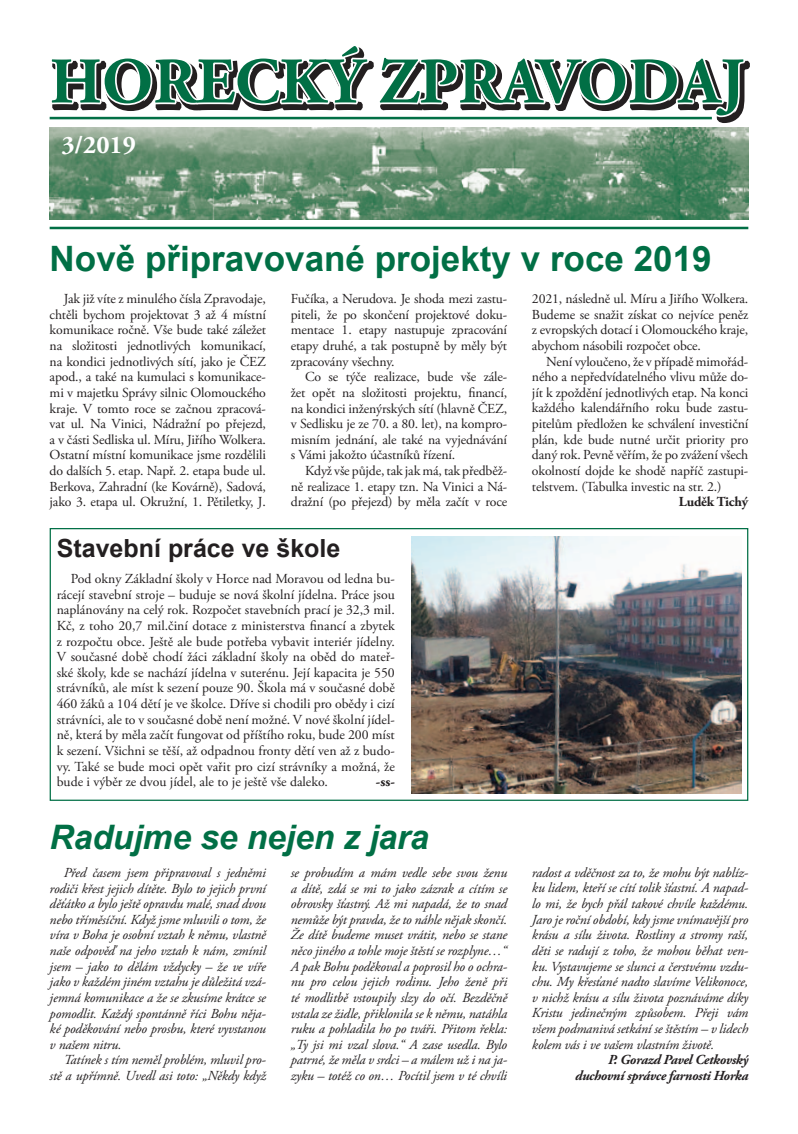
<style>
.page{position:relative;width:798px;height:1134px;background:#fff}
.page>*{position:absolute;margin:0;border:0;box-sizing:border-box;transform-origin:0 0}
.t1{font:700 64.88px "Adobe Garamond Pro";color:#016f45}
.t2{font:700 35px "Arial";color:#016f45}
.t3{font:italic 700 33.75px "Arial";letter-spacing:-.005em;color:#016f45}
.t4{font:700 25.25px "Adobe Garamond Pro";color:#fff}
.t5{font:700 25px "Arial";color:#231f20}
.t6{font:13.75px/15.6px "Adobe Garamond Pro";letter-spacing:-.01em;color:#231f20;text-align:justify}
.t7{font:italic 13.75px/15.6px "Adobe Garamond Pro";letter-spacing:-.01em;color:#231f20;text-align:justify}
.t8{font:italic 700 13.75px/15.6px "Adobe Garamond Pro";letter-spacing:-.02em;color:#231f20;text-align:right}
.t9{font:700 13.75px "Adobe Garamond Pro";letter-spacing:-.01em;color:#231f20}
</style>
<div class="page">
<img style="left:50px;top:127px;width:698px;height:93px">
<svg style="left:49px;top:47px;width:701px;height:76px"></svg>
<hr style="left:50px;top:227px;width:698px;height:2px;background:#016f45">
<div style="left:50px;top:528px;width:698px;height:273px;border:1px solid #016f45"></div>
<img style="left:411px;top:536px;width:330px;height:258px">
<h1 class="t1" style="left:50px;top:44px;width:696px">HORECKÝ ZPRAVODAJ</h1>
<h3 class="t4" style="left:61px;top:130px;width:76px">3/2019</h3>
<h2 class="t2" style="left:50px;top:236px;width:663px">Nově připravované projekty v roce 2019</h2>
<p class="t6" style="left:50px;top:291px;width:218px;text-indent:14px">Jak již víte z minulého čísla Zpravodaje, chtěli bychom projektovat 3 až 4 místní komunikace ročně. Vše bude také záležet na složitosti jednotlivých komunikací, na kondici jednotlivých sítí, jako je ČEZ apod., a také na kumulaci s komunikace&shy;mi v majetku Správy silnic Olomouckého kraje. V tomto roce se začnou zpracová&shy;vat ul. Na Vinici, Nádražní po přejezd, a v části Sedliska ul. Míru, Jiřího Wolkera.<br>Ostatní místní komunikace jsme rozdělili do dalších 5. etap. Např. 2. etapa bude ul.<br>Berkova, Zahradní (ke Kovárně), Sadová, jako 3. etapa ul. Okružní, 1. Pětiletky, J.</p>
<p class="t6" style="left:291px;top:291px;width:218px">Fučíka, a Nerudova. Je shoda mezi zastu&shy;piteli, že po skončení projektové doku&shy;mentace 1. etapy nastupuje zpracování etapy druhé, a tak postupně by měly být zpracovány všechny.</p>
<p class="t6" style="left:291px;top:370px;width:218px;text-indent:14px">Co se týče realizace, bude vše zále&shy;žet opět na složitosti projektu, financí, na kondici inženýrských sítí (hlavně ČEZ, v Sedlisku je ze 70. a 80. let), na kompro&shy;misním jednání, ale také na vyjednávání s Vámi jakožto účastníků řízení.</p>
<p class="t6" style="left:291px;top:463px;width:218px;text-indent:14px">Když vše půjde, tak jak má, tak předběž&shy;ně realizace 1. etapy tzn. Na Vinici a Ná&shy;dražní (po přejezd) by měla začít v roce</p>
<h3 class="t5" style="left:57px;top:531px;width:285px">Stavební práce ve škole</h3>
<p class="t6" style="left:57px;top:571px;width:339px;text-indent:14px">Pod okny Základní školy v Horce nad Moravou od ledna bu&shy;rácejí stavební stroje – buduje se nová školní jídelna. Práce jsou naplánovány na celý rok. Rozpočet stavebních prací je 32,3 mil.<br>Kč, z toho 20,7 mil.činí dotace z ministerstva financí a zbytek z rozpočtu obce. Ještě ale bude potřeba vybavit interiér jídelny.<br>V současné době chodí žáci základní školy na oběd do mateř&shy;ské školy, kde se nachází jídelna v suterénu. Její kapacita je 550 strávníků, ale míst k sezení pouze 90. Škola má v současné době 460 žáků a 104 dětí je ve školce. Dříve si chodili pro obědy i cizí strávníci, ale to v současné době není možné. V nové školní jídel&shy;ně, která by měla začít fungovat od příštího roku, bude 200 míst k sezení. Všichni se těší, až odpadnou fronty dětí ven až z budo&shy;vy. Také se bude moci opět vařit pro cizí strávníky a možná, že bude i výběr ze dvou jídel, ale to je ještě vše daleko.</p>
<p class="t9" style="left:376px;top:774px;width:20px">-ss-</p>
<h3 class="t3" style="left:50px;top:815px;width:380px">Radujme se nejen z jara</h3>
<p class="t6" style="left:531px;top:291px;width:218px">2021, následně ul. Míru a Jiřího Wolkera.<br>Budeme se snažit získat co nejvíce peněz z evropských dotací i Olomouckého kraje, abychom násobili rozpočet obce.</p>
<p class="t6" style="left:531px;top:354px;width:218px;text-indent:14px">Není vyloučeno, že v případě mimořád&shy;ného a nepředvídatelného vlivu může do&shy;jít k zpoždění jednotlivých etap. Na konci každého kalendářního roku bude zastu&shy;pitelům předložen ke schválení investiční plán, kde bude nutné určit priority pro daný rok. Pevně věřím, že po zvážení všech okolností dojde ke shodě napříč zastupi&shy;telstvem. (Tabulka investic na str. 2.)</p>
<p class="t9" style="left:678px;top:494px;width:71px">Luděk Tichý</p>
<p class="t7" style="left:50px;top:865px;width:218px;text-indent:14px">Před časem jsem připravoval s jedněmi rodiči křest jejich dítěte. Bylo to jejich první děťátko a bylo ještě opravdu malé, snad dvou nebo tříměsíční. Když jsme mluvili o tom, že víra v Boha je osobní vztah k němu, vlastně naše odpověď na jeho vztah k nám, zmínil jsem – jako to dělám vždycky – že ve víře jako v každém jiném vztahu je důležitá vzá&shy;jemná komunikace a že se zkusíme krátce se pomodlit. Každý spontánně říci Bohu něja&shy;ké poděkování nebo prosbu, které vyvstanou v našem nitru.</p>
<p class="t7" style="left:50px;top:1053px;width:218px;text-align:right">Tatínek s tím neměl problém, mluvil pro&shy;stě a upřímně. Uvedl asi toto: „Někdy když</p>
<p class="t7" style="left:291px;top:865px;width:218px">se probudím a mám vedle sebe svou ženu a dítě, zdá se mi to jako zázrak a cítím se obrovsky šťastný. Až mi napadá, že to snad nemůže být pravda, že to náhle nějak skončí.<br>Že dítě budeme muset vrátit, nebo se stane něco jiného a tohle moje štěstí se rozplyne…“ A pak Bohu poděkoval a poprosil ho o ochra&shy;nu pro celou jejich rodinu. Jeho ženě při té modlitbě vstoupily slzy do očí. Bezděčně vstala ze židle, přiklonila se k němu, natáhla ruku a pohladila ho po tváři. Přitom řekla: „Ty jsi mi vzal slova.“ A zase usedla. Bylo patrné, že měla v srdci – a málem už i na ja&shy;zyku – totéž co on… Pocítil jsem v té chvíli</p>
<p class="t7" style="left:531px;top:865px;width:218px">radost a vděčnost za to, že mohu být nablíz&shy;ku lidem, kteří se cítí tolik šťastní. A napad&shy;lo mi, že bych přál takové chvíle každému.<br>Jaro je roční období, kdy jsme vnímavější pro krásu a sílu života. Rostliny a stromy raší, děti se radují z toho, že mohou běhat ven&shy;ku. Vystavujeme se slunci a čerstvému vzdu&shy;chu. My křesťané nadto slavíme Velikonoce, v nichž krásu a sílu života poznáváme díky Kristu jedinečným způsobem. Přeji vám všem podmanivá setkání se štěstím – v lidech kolem vás i ve vašem vlastním životě.</p>
<p class="t8" style="left:575px;top:1052px;width:175px">P. Gorazd Pavel Cetkovský duchovní správce farnosti Horka</p>
</div>
